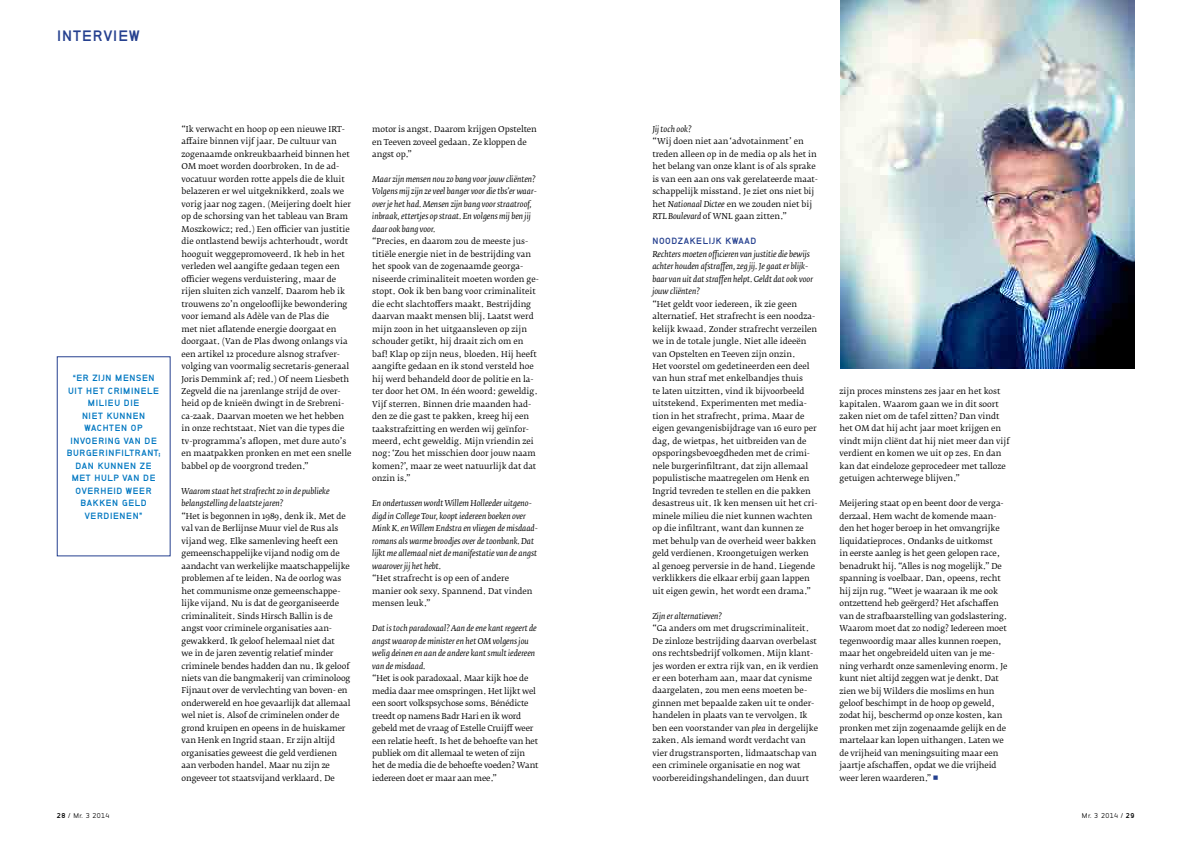
<style>
.page{position:relative;width:1191px;height:842px;background:#fff}
.page>*{position:absolute;margin:0;border:0;box-sizing:border-box;transform-origin:0 0}
.t1{font:32.5px "Neubau Grotesk Sch";color:#25408f;scale:.28 1}
.t2{font:15px "Neubau Grotesk Fet";letter-spacing:.07em;color:#25408f}
.t3{font:9px/12.5px "Neubau Grotesk Fet";letter-spacing:.07em;color:#0077c1;text-align:center}
.t4{font:9px "Neubau Grotesk Fet";letter-spacing:.07em;color:#25408f}
.t5{font:8px/12.5px "Fedra Serif B Std";color:#000}
.t6{font:italic 8px/12.5px "Fedra Serif B Std";color:#000}
.t7{font:8px/12.5px "Fedra Serif B Std";letter-spacing:-.02em;color:#000}
.t8{font:7px "Neubau Grotesk Nor";letter-spacing:.05em;color:#000}
.s1{font-style:italic}
.s2{font-family:"Neubau Grotesk Fet"}
</style>
<div class="page">
<img style="left:840px;top:0;width:294px;height:369px">
<div style="left:57px;top:356px;width:113px;height:200px;border:1px solid #25408f"></div>
<h2 class="t2" style="left:57px;top:26px;width:84px">INTERVIEW</h2>
<p class="t3" style="left:67px;top:372px;width:95px">“ER ZIJN MENSEN<br>UIT HET CRIMINELE<br>MILIEU DIE<br>NIET KUNNEN<br>WACHTEN OP<br>INVOERING VAN DE<br>BURGERINFILTRANT;<br>DAN KUNNEN ZE<br>M ET HULP VAN DE<br>OVERHEID WEER<br>BAKKEN GELD<br>VERDIENEN”</p>
<p class="t5" style="left:182px;top:123px;width:171px">“Ik verwacht en hoop op een nieuwe IRT&shy;affaire binnen vijf jaar. De cultuur van zogenaamde onkreukbaarheid binnen het OM moet worden doorbroken. In de ad&shy;vocatuur worden rotte appels die de kluit belazeren er wel uitgeknikkerd, zoals we vorig jaar nog zagen. (Meijering doelt hier op de schorsing van het tableau van Bram Moszkowicz; red.) Een officier van justitie die ontlastend bewijs achterhoudt, wordt hooguit weggepromoveerd. Ik heb in het verleden wel aangifte gedaan tegen een officier wegens verduistering, maar de rijen sluiten zich vanzelf. Daarom heb ik trouwens zo’n ongelooflijke bewondering voor iemand als Adèle van de Plas die<br>met niet aflatende energie doorgaat en doorgaat. (Van de Plas dwong onlangs via een artikel 12 procedure alsnog strafver&shy;volging van voormalig secretaris-generaal Joris Demmink af; red.) Of neem Liesbeth Zegveld die na jarenlange strijd de over&shy;heid op de knieën dwingt in de Srebreni&shy;ca-zaak. Daarvan moeten we het hebben in onze rechtstaat. Niet van die types die tv-programma’s aflopen, met dure auto’s en maatpakken pronken en met een snelle babbel op de voorgrond treden.”</p>
<p class="t6" style="left:182px;top:485px;width:150px">Waarom staat het strafrecht zo in de publieke belangstelling de laatste jaren?</p>
<p class="t5" style="left:182px;top:509px;width:170px">“Het is begonnen in 1989, denk ik. Met de val van de Berlijnse Muur viel de Rus als vijand weg. Elke samenleving heeft een gemeenschappelijke vijand nodig om de aandacht van werkelijke maatschappelijke problemen af te leiden. Na de oorlog was het communisme onze gemeenschappe&shy;lijke vijand. Nu is dat de georganiseerde criminaliteit. Sinds Hirsch Ballin is de angst voor criminele organisaties aan&shy;gewakkerd. Ik geloof helemaal niet dat<br>we in de jaren zeventig relatief minder criminele bendes hadden dan nu. Ik geloof niets van die bangmakerij van criminoloog Fijnaut over de vervlechting van boven- en onderwereld en hoe gevaarlijk dat allemaal wel niet is. Alsof de criminelen onder de grond kruipen en opeens in de huiskamer van Henk en Ingrid staan. Er zijn altijd organisaties geweest die geld verdienen aan verboden handel. Maar nu zijn ze ongeveer tot staatsvijand verklaard. De</p>
<p class="t5" style="left:372px;top:123px;width:166px">motor is angst. Daarom krijgen Opstelten en Teeven zoveel gedaan. Ze kloppen de angst op.”</p>
<p class="t6" style="left:372px;top:173px;width:166px">Maar zijn mensen nou zo bang voor jouw cliënten?<br>Volgens mij zijn ze veel banger voor die tbs’er waar&shy;over je het had. Mensen zijn bang voor straatroof, inbraak, ettertjes op straat. En volgens mij ben jij daar ook bang voor.</p>
<p class="t5" style="left:372px;top:235px;width:168px">“Precies, en daarom zou de meeste jus&shy;titiële energie niet in de bestrijding van het spook van de zogenaamde georga&shy;niseerde criminaliteit moeten worden ge&shy;stopt. Ook ik ben bang voor criminaliteit die echt slachtoffers maakt. Bestrijding daarvan maakt mensen blij. Laatst werd mijn zoon in het uitgaansleven op zijn schouder getikt, hij draait zich om en baf! Klap op zijn neus, bloeden. Hij heeft aangifte gedaan en ik stond versteld hoe hij werd behandeld door de politie en la&shy;ter door het OM. In één woord: geweldig.<br>Vijf sterren. Binnen drie maanden had&shy;den ze die gast te pakken, kreeg hij een taakstrafzitting en werden wij geïnfor&shy;meerd, echt geweldig. Mijn vriendin zei nog: ‘Zou het misschien door jouw naam komen?’, maar ze weet natuurlijk dat dat onzin is.”</p>
<p class="t6" style="left:372px;top:497px;width:167px">En ondertussen wordt Willem Holleeder uitgeno&shy;digd in College Tour, koopt iedereen boeken over Mink K. en Willem Endstra en vliegen de misdaad&shy;romans als warme broodjes over de toonbank. Dat lijkt me allemaal niet de manifestatie van de angst waarover jij het hebt.</p>
<p class="t5" style="left:372px;top:572px;width:162px">“Het strafrecht is op een of andere manier ook sexy. Spannend. Dat vinden mensen leuk.”</p>
<p class="t6" style="left:372px;top:622px;width:166px">Dat is toch paradoxaal? Aan de ene kant regeert de angst waarop de minister en het OM volgens jou welig deinen en aan de andere kant smult iedereen van de misdaad.</p>
<p class="t7" style="left:372px;top:672px;width:168px">“Het is ook paradoxaal. Maar kijk hoe de media daar mee omspringen. Het lijkt wel een soort volkspsychose soms. Bénédicte treedt op namens Badr Hari en ik word gebeld met de vraag of Estelle Cruijff weer een relatie heeft. Is het de behoefte van het publiek om dit allemaal te weten of zijn het de media die de behoefte voeden? Want iedereen doet er maar aan mee.”</p>
<p class="t6" style="left:652px;top:123px;width:41px">Jij toch ook?</p>
<p class="t5" style="left:652px;top:135px;width:167px">“Wij doen niet aan ‘advotainment’ en treden alleen op in de media op als het in het belang van onze klant is of als sprake is van een aan ons vak gerelateerde maat&shy;schappelijk misstand. Je ziet ons niet bij het <span class="s1">Nationaal Dictee</span> en we zouden niet bij <span class="s1">RTL Boulevard</span> of WNL gaan zitten.”</p>
<p class="t4" style="left:652px;top:235px;width:105px">N OODZAKELIJK KWAAD</p>
<p class="t6" style="left:652px;top:248px;width:162px">Rechters moeten officieren van justitie die bewijs achter houden afstraffen, zeg jij. Je gaat er blijk&shy;baar van uit dat straffen helpt. Geldt dat ook voor jouw cliënten?</p>
<p class="t5" style="left:652px;top:297px;width:167px">“Het geldt voor iedereen, ik zie geen alternatief. Het strafrecht is een noodza&shy;kelijk kwaad. Zonder strafrecht verzeilen we in de totale jungle. Niet alle ideeën van Opstelten en Teeven zijn onzin.<br>Het voorstel om gedetineerden een deel van hun straf met enkelbandjes thuis<br>te laten uitzitten, vind ik bijvoorbeeld uitstekend. Experimenten met media&shy;tion in het strafrecht, prima. Maar de eigen gevangenisbijdrage van 16 euro per dag, de wietpas, het uitbreiden van de opsporingsbevoegdheden met de crimi&shy;nele burgerinfiltrant, dat zijn allemaal populistische maatregelen om Henk en Ingrid tevreden te stellen en die pakken desastreus uit. Ik ken mensen uit het cri&shy;minele milieu die niet kunnen wachten op die infiltrant, want dan kunnen ze met behulp van de overheid weer bakken geld verdienen. Kroongetuigen werken al genoeg perversie in de hand. Liegende verklikkers die elkaar erbij gaan lappen uit eigen gewin, het wordt een drama.”</p>
<p class="t6" style="left:652px;top:609px;width:71px">Zijn er alternatieven?</p>
<p class="t5" style="left:652px;top:622px;width:168px">“Ga anders om met drugscriminaliteit.<br>De zinloze bestrijding daarvan overbelast ons rechtsbedrijf volkomen. Mijn klant&shy;jes worden er extra rijk van, en ik verdien er een boterham aan, maar dat cynisme daargelaten, zou men eens moeten be&shy;ginnen met bepaalde zaken uit te onder&shy;handelen in plaats van te vervolgen. Ik ben een voorstander van <span class="s1">plea</span> in dergelijke zaken. Als iemand wordt verdacht van vier drugstransporten, lidmaatschap van een criminele organisatie en nog wat voorbereidingshandelingen, dan duurt</p>
<p class="t5" style="left:839px;top:385px;width:172px">zijn proces minstens zes jaar en het kost kapitalen. Waarom gaan we in dit soort zaken niet om de tafel zitten? Dan vindt het OM dat hij acht jaar moet krijgen en vindt mijn cliënt dat hij niet meer dan vijf verdient en komen we uit op zes. En dan kan dat eindeloze geprocedeer met talloze getuigen achterwege blijven.”</p>
<p class="t5" style="left:839px;top:497px;width:169px">Meijering staat op en beent door de verga&shy;derzaal. Hem wacht de komende maan&shy;den het hoger beroep in het omvangrijke liquidatieproces. Ondanks de uitkomst<br>in eerste aanleg is het geen gelopen race, benadrukt hij. “Alles is nog mogelijk.” De spanning is voelbaar. Dan, opeens, recht hij zijn rug. “Weet je waaraan ik me ook ontzettend heb geërgerd? Het afschaffen van de strafbaarstelling van godslastering.<br>Waarom moet dat zo nodig? Iedereen moet tegenwoordig maar alles kunnen roepen, maar het ongebreideld uiten van je me&shy;ning verhardt onze samenleving enorm. Je kunt niet altijd zeggen wat je denkt. Dat zien we bij Wilders die moslims en hun geloof beschimpt in de hoop op geweld, zodat hij, beschermd op onze kosten, kan pronken met zijn zogenaamde gelijk en de martelaar kan lopen uithangen. Laten we de vrijheid van meningsuiting maar een jaartje afschaffen, opdat we die vrijheid weer leren waarderen.”</p>
<h1 class="t1" style="left:933px;top:753px;width:20px">-</h1>
<p class="t8" style="left:57px;top:811px;width:54px"><span class="s2">28</span> / Mr. 3 2014</p>
<p class="t8" style="left:1082px;top:811px;width:54px">Mr. 3 2014 / <span class="s2">29</span></p>
</div>
